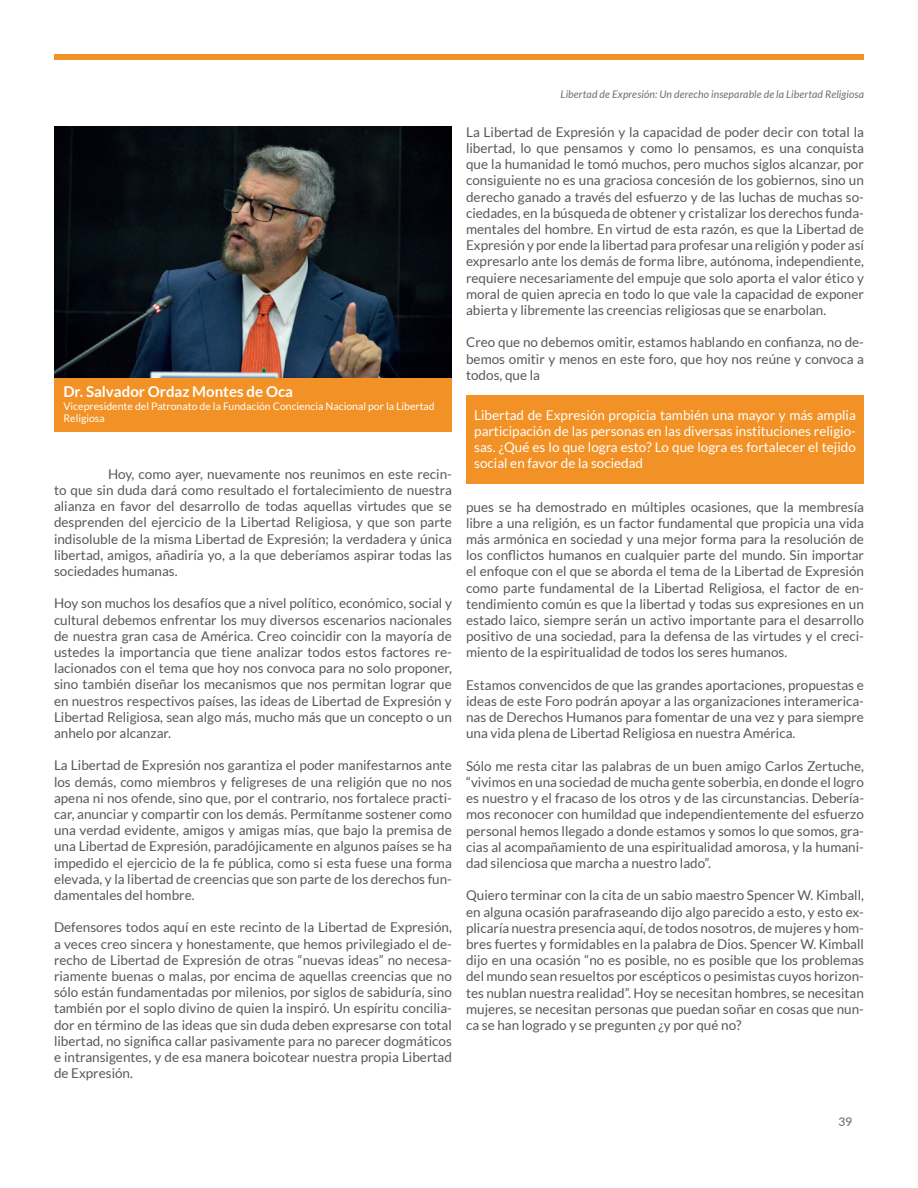
<style>
.page{position:relative;width:918px;height:1188px;background:#fff}
.page>*{position:absolute;margin:0;border:0;box-sizing:border-box;transform-origin:0 0}
.t1{font:700 15px "Lato";color:#fff}
.t2{font:13.5px/16.2px "Lato";color:#57585a;text-align:justify}
.t3{font:13.5px/16.2px "Lato";color:#fff;text-align:justify}
.t4{font:500 12px "Lato";color:#6c6d70}
.t5{font:10.5px/12.6px "Lato";color:#fff}
.t6{font:italic 10.5px "Lato";letter-spacing:.01em;color:#6c6d70}
</style>
<div class="page">
<div style="left:54px;top:54px;width:810px;height:5px;background:#f29125"></div>
<div style="left:54px;top:378px;width:398px;height:54px;background:#f29125"></div>
<img style="left:54px;top:126px;width:398px;height:252px">
<div style="left:466px;top:395px;width:398px;height:89px;background:#f29125"></div>
<p class="t1" style="left:63px;top:383px;width:231px">Dr. Salvador Ordaz Montes de Oca</p>
<p class="t5" style="left:63px;top:400px;width:373px">Vicepresidente del Patronato de la Fundación Conciencia Nacional por la Libertad<br>Religiosa</p>
<p class="t2" style="left:54px;top:466px;width:399px;text-indent:54px">Hoy, como ayer, nuevamente nos reunimos en este recin&shy;to que sin duda dará como resultado el fortalecimiento de nuestra alianza en favor del desarrollo de todas aquellas virtudes que se desprenden del ejercicio de la Libertad Religiosa, y que son parte indisoluble de la misma Libertad de Expresión; la verdadera y única libertad, amigos, añadiría yo, a la que deberíamos aspirar todas las sociedades humanas.</p>
<p class="t2" style="left:54px;top:595px;width:399px">Hoy son muchos los desafíos que a nivel político, económico, social y cultural debemos enfrentar los muy diversos escenarios nacionales de nuestra gran casa de América. Creo coincidir con la mayoría de ustedes la importancia que tiene analizar todos estos factores re&shy;lacionados con el tema que hoy nos convoca para no solo proponer, sino también diseñar los mecanismos que nos permitan lograr que en nuestros respectivos países, las ideas de Libertad de Expresión y Libertad Religiosa, sean algo más, mucho más que un concepto o un anhelo por alcanzar.</p>
<p class="t2" style="left:54px;top:757px;width:399px">La Libertad de Expresión nos garantiza el poder manifestarnos ante los demás, como miembros y feligreses de una religión que no nos apena ni nos ofende, sino que, por el contrario, nos fortalece practi&shy;car, anunciar y compartir con los demás. Permítanme sostener como una verdad evidente, amigos y amigas mías, que bajo la premisa de una Libertad de Expresión, paradójicamente en algunos países se ha impedido el ejercicio de la fe pública, como si esta fuese una forma elevada, y la libertad de creencias que son parte de los derechos fun&shy;damentales del hombre.</p>
<p class="t2" style="left:54px;top:919px;width:399px">Defensores todos aquí en este recinto de la Libertad de Expresión, a veces creo sincera y honestamente, que hemos privilegiado el de&shy;recho de Libertad de Expresión de otras “nuevas ideas” no necesa&shy;riamente buenas o malas, por encima de aquellas creencias que no sólo están fundamentadas por milenios, por siglos de sabiduría, sino también por el soplo divino de quien la inspiró. Un espíritu concilia&shy;dor en término de las ideas que sin duda deben expresarse con total libertad, no significa callar pasivamente para no parecer dogmáticos e intransigentes, y de esa manera boicotear nuestra propia Libertad de Expresión.</p>
<p class="t6" style="left:561px;top:89px;width:305px">Libertad de Expresión: Un derecho inseparable de la Libertad Religiosa</p>
<p class="t2" style="left:466px;top:124px;width:399px">La Libertad de Expresión y la capacidad de poder decir con total la libertad, lo que pensamos y como lo pensamos, es una conquista que la humanidad le tomó muchos, pero muchos siglos alcanzar, por consiguiente no es una graciosa concesión de los gobiernos, sino un derecho ganado a través del esfuerzo y de las luchas de muchas so&shy;ciedades, en la búsqueda de obtener y cristalizar los derechos funda&shy;mentales del hombre. En virtud de esta razón, es que la Libertad de Expresión y por ende la libertad para profesar una religión y poder así expresarlo ante los demás de forma libre, autónoma, independiente, requiere necesariamente del empuje que solo aporta el valor ético y moral de quien aprecia en todo lo que vale la capacidad de exponer abierta y libremente las creencias religiosas que se enarbolan.</p>
<p class="t2" style="left:466px;top:334px;width:399px">Creo que no debemos omitir, estamos hablando en confianza, no de&shy;bemos omitir y menos en este foro, que hoy nos reúne y convoca a todos, que la</p>
<p class="t3" style="left:474px;top:407px;width:383px">Libertad de Expresión propicia también una mayor y más amplia participación de las personas en las diversas instituciones religio&shy;sas. ¿Qué es lo que logra esto? Lo que logra es fortalecer el tejido social en favor de la sociedad</p>
<p class="t2" style="left:466px;top:498px;width:399px">pues se ha demostrado en múltiples ocasiones, que la membresía libre a una religión, es un factor fundamental que propicia una vida más armónica en sociedad y una mejor forma para la resolución de los conflictos humanos en cualquier parte del mundo. Sin importar el enfoque con el que se aborda el tema de la Libertad de Expresión como parte fundamental de la Libertad Religiosa, el factor de en&shy;tendimiento común es que la libertad y todas sus expresiones en un estado laico, siempre serán un activo importante para el desarrollo positivo de una sociedad, para la defensa de las virtudes y el creci&shy;miento de la espiritualidad de todos los seres humanos.</p>
<p class="t2" style="left:466px;top:677px;width:399px">Estamos convencidos de que las grandes aportaciones, propuestas e ideas de este Foro podrán apoyar a las organizaciones interamerica&shy;nas de Derechos Humanos para fomentar de una vez y para siempre una vida plena de Libertad Religiosa en nuestra América.</p>
<p class="t2" style="left:466px;top:758px;width:399px">Sólo me resta citar las palabras de un buen amigo Carlos Zertuche, “vivimos en una sociedad de mucha gente soberbia, en donde el logro es nuestro y el fracaso de los otros y de las circunstancias. Debería&shy;mos reconocer con humildad que independientemente del esfuerzo personal hemos llegado a donde estamos y somos lo que somos, gra&shy;cias al acompañamiento de una espiritualidad amorosa, y la humani&shy;dad silenciosa que marcha a nuestro lado”.</p>
<p class="t2" style="left:466px;top:887px;width:399px">Quiero terminar con la cita de un sabio maestro Spencer W. Kimball, en alguna ocasión parafraseando dijo algo parecido a esto, y esto ex&shy;plicaría nuestra presencia aquí, de todos nosotros, de mujeres y hom&shy;bres fuertes y formidables en la palabra de Dios. Spencer W. Kimball dijo en una ocasión “no es posible, no es posible que los problemas del mundo sean resueltos por escépticos o pesimistas cuyos horizon&shy;tes nublan nuestra realidad”. Hoy se necesitan hombres, se necesitan mujeres, se necesitan personas que puedan soñar en cosas que nun&shy;ca se han logrado y se pregunten ¿y por qué no?</p>
<p class="t4" style="left:839px;top:1113px;width:15px">39</p>
</div>
